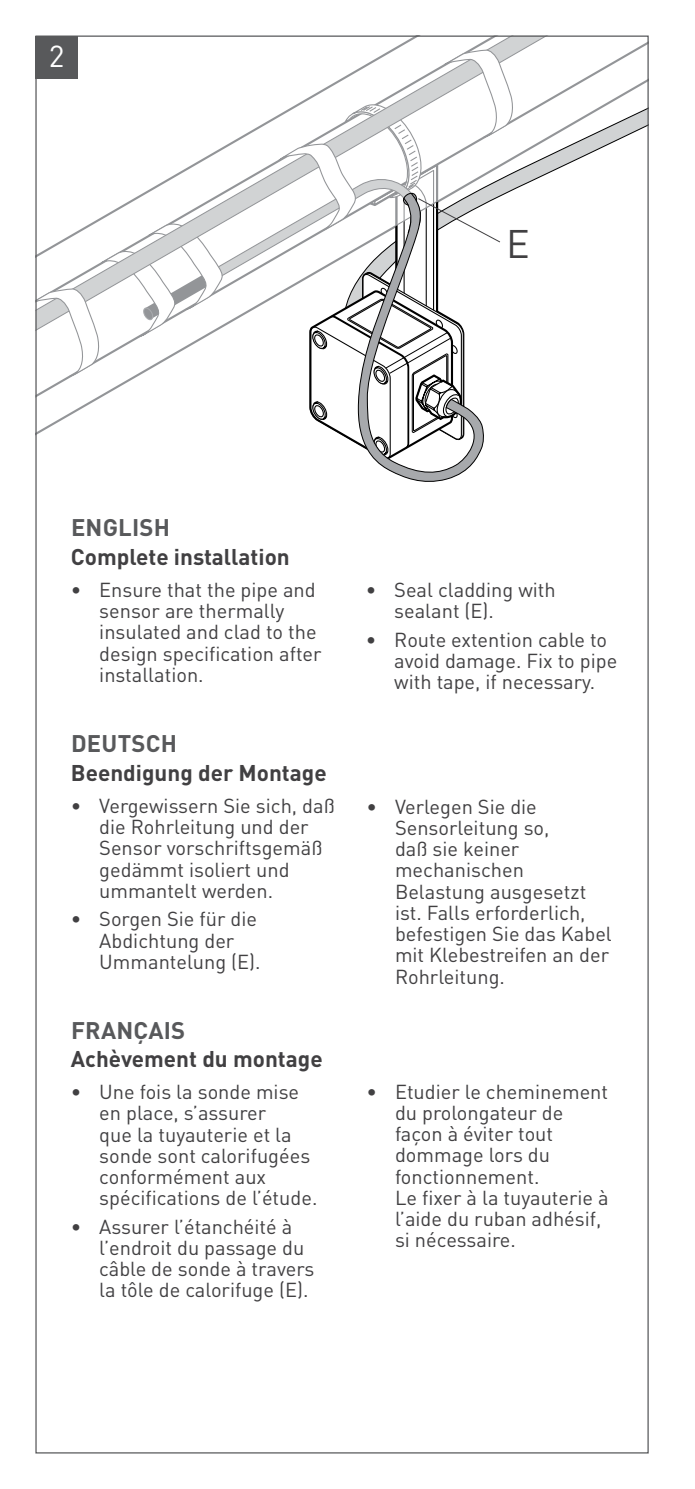
<style>
.page{position:relative;width:695px;height:1489px;background:#fff}
.page>*{position:absolute;margin:0;border:0;box-sizing:border-box;transform-origin:0 0}
.t1{font:39.5px "DIN Pro";color:#414042}
.t2{font:30px "DIN Pro";color:#fff}
.t3{font:700 23.75px "DIN Pro";letter-spacing:.01em;color:#58595b}
.t4{font:700 22.5px "DIN Pro";color:#414042}
.t5{font:20px/21.2px "DIN Pro";color:#414042}
</style>
<div class="page">
<svg style="left:37px;top:116px;width:240px;height:319px"></svg>
<svg style="left:514px;top:37px;width:132px;height:153px"></svg>
<svg style="left:213px;top:172px;width:261px;height:310px"></svg>
<svg style="left:277px;top:37px;width:237px;height:425px"></svg>
<div style="left:35px;top:36px;width:43px;height:43px;background:#58595b"></div>
<h2 class="t2" style="left:49px;top:36px;width:17px">2</h2>
<h1 class="t1" style="left:506px;top:216px;width:25px">E</h1>
<p class="t3" style="left:71px;top:511px;width:101px">ENGLISH</p>
<p class="t4" style="left:71px;top:541px;width:220px">Complete installation</p>
<p class="t5" style="left:99px;top:578px;width:224px;text-indent:-28px">• Ensure that the pipe and sensor are thermally insulated and clad to the design specification after installation.</p>
<p class="t3" style="left:71px;top:727px;width:107px">DEUTSCH</p>
<p class="t4" style="left:71px;top:757px;width:257px">Beendigung der Montage</p>
<p class="t5" style="left:99px;top:794px;width:237px;text-indent:-28px">• Vergewissern Sie sich, daß die Rohrleitung und der<br>Sensor vorschriftsgemäß gedämmt isoliert und ummantelt werden.</p>
<p class="t5" style="left:99px;top:907px;width:163px;text-indent:-28px">• Sorgen Sie für die<br>Abdichtung der<br>Ummantelung (E).</p>
<p class="t3" style="left:71px;top:1013px;width:116px">FRANÇAIS</p>
<p class="t4" style="left:71px;top:1043px;width:253px">Achèvement du montage</p>
<p class="t5" style="left:99px;top:1080px;width:219px;text-indent:-28px">• Une fois la sonde mise en place, s’assurer<br>que la tuyauterie et la sonde sont calorifugées conformément aux spécifications de l’étude.</p>
<p class="t5" style="left:99px;top:1214px;width:217px;text-indent:-28px">• Assurer l’étanchéité à l’endroit du passage du câble de sonde à travers la tôle de calorifuge (E).</p>
<p class="t5" style="left:394px;top:578px;width:163px;text-indent:-28px">• Seal cladding with sealant (E).</p>
<p class="t5" style="left:394px;top:628px;width:224px;text-indent:-28px">• Route extention cable to avoid damage. Fix to pipe with tape, if necessary.</p>
<p class="t5" style="left:395px;top:795px;width:218px;text-indent:-28px">• Verlegen Sie die<br>Sensorleitung so,<br>daß sie keiner mechanischen<br>Belastung ausgesetzt ist. Falls erforderlich, befestigen Sie das Kabel mit Klebestreifen an der<br>Rohrleitung.</p>
<p class="t5" style="left:395px;top:1079px;width:215px;text-indent:-28px">• Etudier le cheminement du prolongateur de façon à éviter tout dommage lors du fonctionnement.<br>Le fixer à la tuyauterie à l’aide du ruban adhésif, si nécessaire.</p>
</div>
